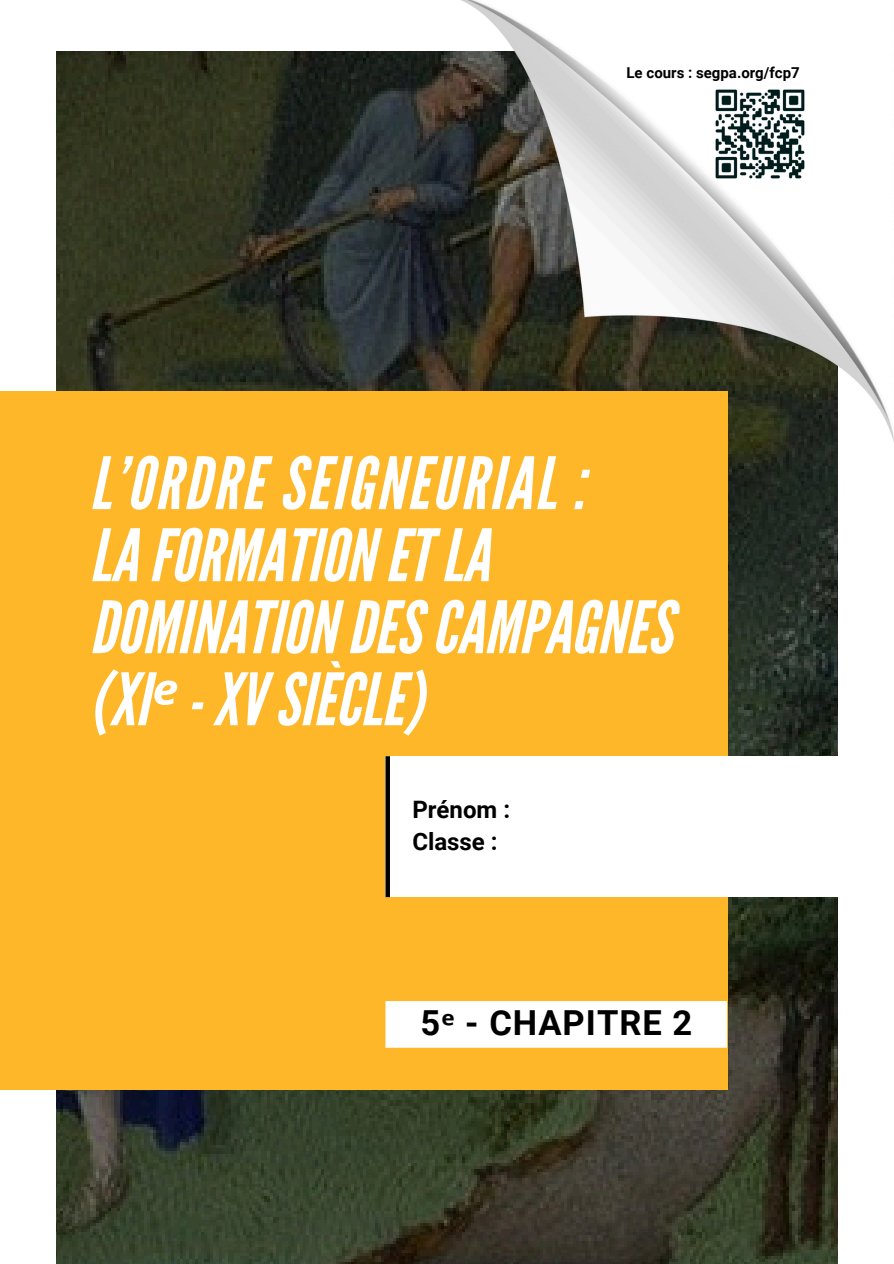
<style>
.page{position:relative;width:894px;height:1264px;background:#fff}
.page>*{position:absolute;margin:0;border:0;box-sizing:border-box;transform-origin:0 0}
.t1{font:italic 72px/72px "League Gothic";color:#fff}
.t2{font:700 34.5px "Roboto";letter-spacing:.03em;color:#000}
.t3{font:700 24px/32.7px "Roboto";color:#000}
.t4{font:700 15px "Roboto";color:#000}
.s1{font-family:"Noto Sans";font-weight:700}
.s2{font-family:"Noto Sans"}
</style>
<div class="page">
<img style="left:56px;top:51px;width:782px;height:1212px">
<div style="left:0;top:391px;width:727px;height:699px;background:#ffb72a"></div>
<img style="left:446px;top:0;width:447px;height:442px">
<img style="left:714px;top:89px;width:89px;height:89px">
<div style="left:385px;top:756px;width:507px;height:141px;background:#fff"></div>
<div style="left:385px;top:1001px;width:342px;height:46px;background:#fff"></div>
<div style="left:385px;top:756px;width:5px;height:141px;background:#000"></div>
<p class="t4" style="left:626px;top:64px;width:175px">Le cours : segpa.org/fcp7</p>
<p class="t1" style="left:89px;top:449px;width:584px">L’ORDRE SEIGNEURIAL :<br>LAFORMATIONETLA<br>DOMINATIONDESCAMPAGNES (XI<span class="s1">ᵉ</span>-XVSIÈCLE)</p>
<p class="t3" style="left:412px;top:793px;width:99px">Prénom :<br>Classe :</p>
<p class="t2" style="left:420px;top:1003px;width:273px">5<span class="s2">ᵉ</span> - CHAPITRE 2</p>
</div>
